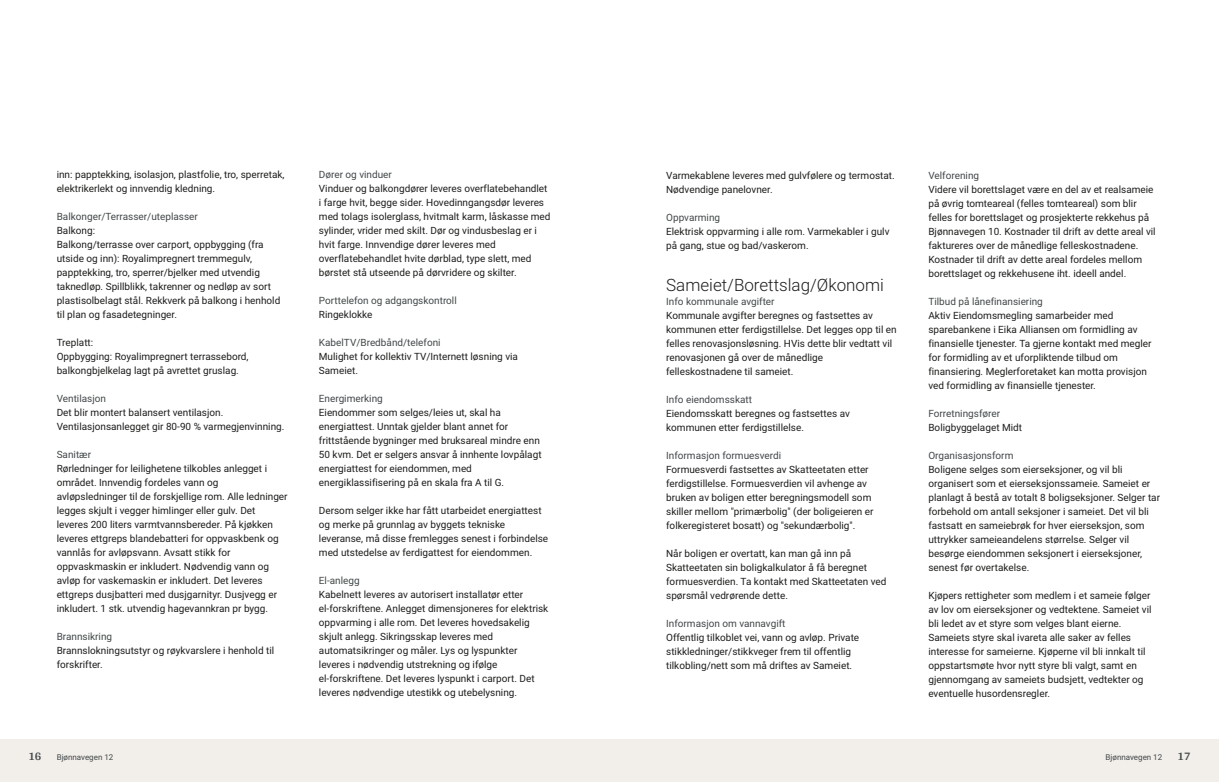
<style>
.page{position:relative;width:1219px;height:782px;background:#fff}
.page>*{position:absolute;margin:0;border:0;box-sizing:border-box;transform-origin:0 0}
.t1{font:300 17px "Roboto Vitec";color:#1d1d1b}
.t2{font:700 12px "Arya";color:#414749}
.t3{font:10px/14px "Roboto Vitec";color:#1d1d1b}
.t4{font:10px "Roboto Vitec";color:#414749}
.t5{font:8px "Roboto Vitec";color:#414749}
</style>
<div class="page">
<div style="left:0;top:739px;width:618px;height:42px;background:#f2eeea"></div>
<div style="left:601px;top:739px;width:618px;height:42px;background:#f2eeea"></div>
<p class="t3" style="left:57px;top:167px;width:229px">inn: papptekking, isolasjon, plastfolie, tro, sperretak, elektrikerlekt og innvendig kledning.</p>
<p class="t4" style="left:57px;top:209px;width:143px">Balkonger/Terrasser/uteplasser</p>
<p class="t3" style="left:57px;top:223px;width:225px">Balkong:<br>Balkong/terrasse over carport, oppbygging (fra utside og inn): Royalimpregnert tremmegulv, papptekking, tro, sperrer/bjelker med utvendig taknedløp. Spillblikk, takrenner og nedløp av sort plastisolbelagt stål. Rekkverk på balkong i henhold til plan og fasadetegninger.</p>
<p class="t3" style="left:57px;top:335px;width:193px">Treplatt:<br>Oppbygging: Royalimpregnert terrassebord, balkongbjelkelag lagt på avrettet gruslag.</p>
<p class="t4" style="left:57px;top:391px;width:51px">Ventilasjon</p>
<p class="t3" style="left:57px;top:405px;width:229px">Det blir montert balansert ventilasjon.<br>Ventilasjonsanlegget gir 80‑90 % varmegjenvinning.</p>
<p class="t4" style="left:57px;top:447px;width:36px">Sanitær</p>
<p class="t3" style="left:57px;top:461px;width:232px">Rørledninger for leilighetene tilkobles anlegget i området. Innvendig fordeles vann og avløpsledninger til de forskjellige rom. Alle ledninger legges skjult i vegger himlinger eller gulv. Det leveres 200 liters varmtvannsbereder. På kjøkken leveres ettgreps blandebatteri for oppvaskbenk og vannlås for avløpsvann. Avsatt stikk for oppvaskmaskin er inkludert. Nødvendig vann og avløp for vaskemaskin er inkludert. Det leveres ettgreps dusjbatteri med dusjgarnityr. Dusjvegg er inkludert. 1 stk. utvendig hagevannkran pr bygg.</p>
<p class="t4" style="left:57px;top:629px;width:57px">Brannsikring</p>
<p class="t3" style="left:57px;top:643px;width:219px">Brannslokningsutstyr og røykvarslere i henhold til forskrifter.</p>
<p class="t2" style="left:28px;top:749px;width:15px">16</p>
<p class="t5" style="left:57px;top:751px;width:58px">Bjønnavegen 12</p>
<p class="t4" style="left:319px;top:167px;width:75px">Dører og vinduer</p>
<p class="t3" style="left:319px;top:181px;width:233px">Vinduer og balkongdører leveres overflatebehandlet i farge hvit, begge sider. Hovedinngangsdør leveres med tolags isolerglass, hvitmalt karm, låskasse med sylinder, vrider med skilt. Dør og vindusbeslag er i hvit farge. Innvendige dører leveres med overflatebehandlet hvite dørblad, type slett, med børstet stå utseende på dørvridere og skilter.</p>
<p class="t4" style="left:319px;top:293px;width:139px">Porttelefon og adgangskontroll</p>
<p class="t3" style="left:319px;top:307px;width:55px">Ringeklokke</p>
<p class="t4" style="left:319px;top:335px;width:123px">KabelTV/Bredbånd/telefoni</p>
<p class="t3" style="left:319px;top:349px;width:201px">Mulighet for kollektiv TV/Internett løsning via<br>Sameiet.</p>
<p class="t4" style="left:319px;top:391px;width:65px">Energimerking</p>
<p class="t3" style="left:319px;top:405px;width:224px">Eiendommer som selges/leies ut, skal ha energiattest. Unntak gjelder blant annet for frittstående bygninger med bruksareal mindre enn 50 kvm. Det er selgers ansvar å innhente lovpålagt energiattest for eiendommen, med energiklassifisering på en skala fra A til G.</p>
<p class="t3" style="left:319px;top:503px;width:231px">Dersom selger ikke har fått utarbeidet energiattest og merke på grunnlag av byggets tekniske leveranse, må disse fremlegges senest i forbindelse med utstedelse av ferdigattest for eiendommen.</p>
<p class="t4" style="left:319px;top:573px;width:42px">El‑anlegg</p>
<p class="t3" style="left:319px;top:587px;width:231px">Kabelnett leveres av autorisert installatør etter el‑forskriftene. Anlegget dimensjoneres for elektrisk oppvarming i alle rom. Det leveres hovedsakelig skjult anlegg. Sikringsskap leveres med automatsikringer og måler. Lys og lyspunkter leveres i nødvendig utstrekning og ifølge el‑forskriftene. Det leveres lyspunkt i carport. Det leveres nødvendige utestikk og utebelysning.</p>
<p class="t3" style="left:666px;top:168px;width:230px">Varmekablene leveres med gulvfølere og termostat.<br>Nødvendige panelovner.</p>
<p class="t4" style="left:666px;top:210px;width:55px">Oppvarming</p>
<p class="t3" style="left:666px;top:224px;width:225px">Elektrisk oppvarming i alle rom. Varmekabler i gulv på gang, stue og bad/vaskerom.</p>
<h1 class="t1" style="left:666px;top:273px;width:219px">Sameiet/Borettslag/Økonomi</h1>
<p class="t4" style="left:666px;top:294px;width:110px">Info kommunale avgifter</p>
<p class="t3" style="left:666px;top:308px;width:232px">Kommunale avgifter beregnes og fastsettes av kommunen etter ferdigstillelse. Det legges opp til en felles renovasjonsløsning. HVis dette blir vedtatt vil renovasjonen gå over de månedlige felleskostnadene til sameiet.</p>
<p class="t4" style="left:666px;top:392px;width:87px">Info eiendomsskatt</p>
<p class="t3" style="left:666px;top:406px;width:185px">Eiendomsskatt beregnes og fastsettes av kommunen etter ferdigstillelse.</p>
<p class="t4" style="left:666px;top:448px;width:116px">Informasjon formuesverdi</p>
<p class="t3" style="left:666px;top:462px;width:209px">Formuesverdi fastsettes av Skatteetaten etter ferdigstillelse. Formuesverdien vil avhenge av bruken av boligen etter beregningsmodell som skiller mellom "primærbolig" (der boligeieren er folkeregisteret bosatt) og "sekundærbolig".</p>
<p class="t3" style="left:666px;top:546px;width:222px">Når boligen er overtatt, kan man gå inn på Skatteetaten sin boligkalkulator å få beregnet formuesverdien. Ta kontakt med Skatteetaten ved spørsmål vedrørende dette.</p>
<p class="t4" style="left:666px;top:616px;width:121px">Informasjon om vannavgift</p>
<p class="t3" style="left:666px;top:630px;width:195px">Offentlig tilkoblet vei, vann og avløp. Private stikkledninger/stikkveger frem til offentlig tilkobling/nett som må driftes av Sameiet.</p>
<p class="t4" style="left:928px;top:168px;width:52px">Velforening</p>
<p class="t3" style="left:928px;top:182px;width:229px">Videre vil borettslaget være en del av et realsameie på øvrig tomteareal (felles tomteareal) som blir felles for borettslaget og prosjekterte rekkehus på Bjønnavegen 10. Kostnader til drift av dette areal vil faktureres over de månedlige felleskostnadene.<br>Kostnader til drift av dette areal fordeles mellom borettslaget og rekkehusene iht. ideell andel.</p>
<p class="t4" style="left:928px;top:294px;width:116px">Tilbud på lånefinansiering</p>
<p class="t3" style="left:928px;top:308px;width:225px">Aktiv Eiendomsmegling samarbeider med sparebankene i Eika Alliansen om formidling av finansielle tjenester. Ta gjerne kontakt med megler for formidling av et uforpliktende tilbud om finansiering. Meglerforetaket kan motta provisjon ved formidling av finansielle tjenester.</p>
<p class="t4" style="left:928px;top:406px;width:73px">Forretningsfører</p>
<p class="t3" style="left:928px;top:420px;width:95px">Boligbyggelaget Midt</p>
<p class="t4" style="left:928px;top:448px;width:87px">Organisasjonsform</p>
<p class="t3" style="left:928px;top:462px;width:233px">Boligene selges som eierseksjoner, og vil bli organisert som et eierseksjonssameie. Sameiet er planlagt å bestå av totalt 8 boligseksjoner. Selger tar forbehold om antall seksjoner i sameiet. Det vil bli fastsatt en sameiebrøk for hver eierseksjon, som uttrykker sameieandelens størrelse. Selger vil besørge eiendommen seksjonert i eierseksjoner, senest før overtakelse.</p>
<p class="t3" style="left:928px;top:588px;width:225px">Kjøpers rettigheter som medlem i et sameie følger av lov om eierseksjoner og vedtektene. Sameiet vil bli ledet av et styre som velges blant eierne.<br>Sameiets styre skal ivareta alle saker av felles interesse for sameierne. Kjøperne vil bli innkalt til oppstartsmøte hvor nytt styre bli valgt, samt en gjennomgang av sameiets budsjett, vedtekter og eventuelle husordensregler.</p>
<p class="t5" style="left:1105px;top:751px;width:58px">Bjønnavegen 12</p>
<p class="t2" style="left:1177px;top:749px;width:15px">17</p>
</div>
